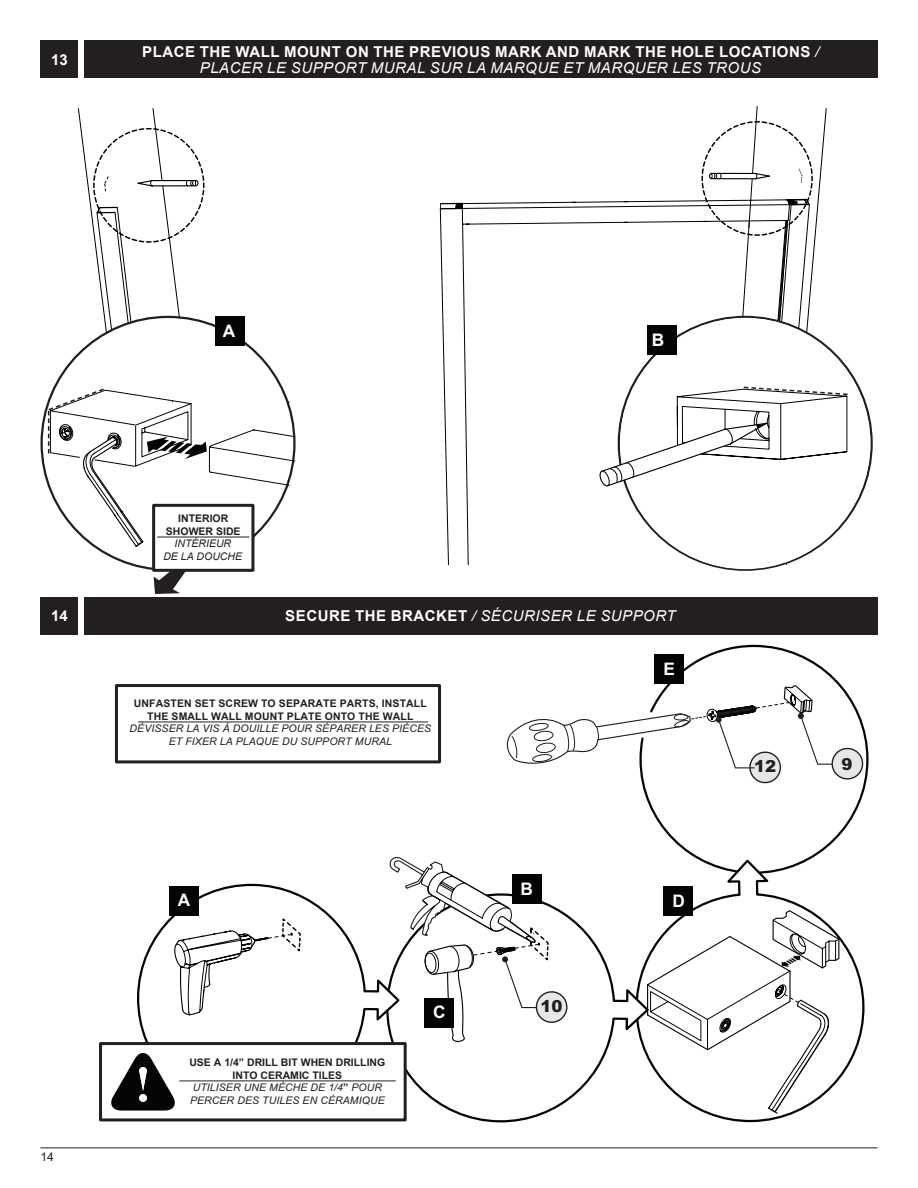
<style>
.page{position:relative;width:918px;height:1188px;background:#fff}
.page>*{position:absolute;margin:0;border:0;box-sizing:border-box;transform-origin:0 0}
.t1{font:700 17.25px "Arial";color:#fff}
.t2{font:900 16.5px "Arial";color:#231f20}
.ISNTRUCTIONS_TEXT{font:700 15px/16.5px "Arial";letter-spacing:.035em;color:#fff;text-align:center}
.ISNTRUCTIONS_TEXT-2{font:italic 15px "Arial";letter-spacing:.035em;color:#fff}
.t3{font:12px "Arial";color:#231f20}
.t4{font:700 10.5px/12.6px "Arial";letter-spacing:.01em;color:#211e1e;text-align:center}
.t5{font:italic 10.5px/12.6px "Arial";letter-spacing:.01em;color:#211e1e;text-align:center}
.t6{font:italic 10.5px/12.6px "Arial";color:#241f21;text-align:center}
.t7{font:700 10.5px/12.6px "Arial";color:#241f21;text-align:center}
.s1{font-weight:400;font-style:italic}
.s2{font-weight:700;font-style:normal}
</style>
<div class="page">
<hr style="left:40px;top:1148px;width:838px;height:1px;background:#231f20">
<div style="left:84px;top:40px;width:794px;height:38px;background:#231f20"></div>
<div style="left:84px;top:597px;width:794px;height:38px;background:#231f20"></div>
<div style="left:40px;top:40px;width:38px;height:38px;background:#231f20"></div>
<div style="left:40px;top:597px;width:38px;height:38px;background:#231f20"></div>
<svg style="left:440px;top:106px;width:409px;height:459px"></svg>
<svg style="left:47px;top:108px;width:249px;height:486px"></svg>
<svg style="left:642px;top:645px;width:227px;height:212px"></svg>
<div style="left:654px;top:654px;width:30px;height:30px;background:#040503"></div>
<svg style="left:506px;top:685px;width:358px;height:99px"></svg>
<svg style="left:663px;top:857px;width:202px;height:265px"></svg>
<svg style="left:651px;top:909px;width:189px;height:205px"></svg>
<div style="left:664px;top:887px;width:29px;height:29px;background:#040503"></div>
<svg style="left:385px;top:915px;width:266px;height:207px"></svg>
<div style="left:115px;top:684px;width:326px;height:79px;border:3px solid #231f20"></div>
<hr style="left:138px;top:722px;width:290px;height:1px;background:#231f20">
<svg style="left:389px;top:856px;width:179px;height:187px"></svg>
<svg style="left:137px;top:884px;width:265px;height:158px"></svg>
<svg style="left:174px;top:916px;width:128px;height:114px"></svg>
<div style="left:169px;top:886px;width:30px;height:29px;background:#040503"></div>
<div style="left:101px;top:1044px;width:304px;height:76px;background:#fff"></div>
<div style="left:99px;top:1042px;width:308px;height:79px;border:3px solid #231f20"></div>
<svg style="left:111px;top:1053px;width:64px;height:58px"></svg>
<div style="left:139px;top:1094px;width:8px;height:8px;background:#fff;border-radius:50%"></div>
<hr style="left:179px;top:1081px;width:217px;height:1px;background:#231f20">
<div style="left:512px;top:874px;width:30px;height:30px;background:#040503"></div>
<p class="ISNTRUCTIONS_TEXT" style="left:51px;top:52px;width:18px">13</p>
<p class="ISNTRUCTIONS_TEXT" style="left:142px;top:43px;width:679px">PLACE THE WALL MOUNT ON THE PREVIOUS MARK AND MARK THE HOLE LOCATIONS <span class="s1">/<br>PLACER LE SUPPORT MURAL SUR LA MARQUE ET MARQUER LES TROUS</span></p>
<p class="t1" style="left:223px;top:318px;width:14px">A</p>
<p class="t1" style="left:652px;top:328px;width:14px">B</p>
<p class="ISNTRUCTIONS_TEXT" style="left:51px;top:608px;width:18px">14</p>
<p class="t3" style="left:40px;top:1149px;width:15px">14</p>
<p class="t7" style="left:166px;top:512px;width:76px">INTERIOR<br>SHOWER SIDE</p>
<p class="t6" style="left:163px;top:538px;width:80px">INTÉRIEUR<br>DE LA DOUCHE</p>
<p class="ISNTRUCTIONS_TEXT-2" style="left:285px;top:606px;width:392px"><span class="s2">SECURE THE BRACKET</span> / SÉCURISER LE SUPPORT</p>
<p class="t1" style="left:664px;top:657px;width:13px">E</p>
<p class="t4" style="left:130px;top:697px;width:303px">UNFASTEN SET SCREW TO SEPARATE PARTS, INSTALL THE SMALL WALL MOUNT PLATE ONTO THE WALL <span class="s1">DÉVISSER LA VIS À DOUILLE POUR SÉPARER LES PIÈCES ET FIXER LA PLAQUE DU SUPPORT MURAL</span></p>
<p class="t1" style="left:178px;top:888px;width:14px">A</p>
<p class="t5" style="left:189px;top:1056px;width:198px"><span class="s2">USE A 1/4” DRILL BIT WHEN DRILLING<br>INTO CERAMIC TILES<br></span>UTILISER UNE MÈCHE DE 1/4<span class="s2">”</span> POUR<br>PERCER DES TUILES EN CÉRAMIQUE</p>
<p class="t1" style="left:433px;top:1000px;width:14px">C</p>
<p class="t1" style="left:521px;top:877px;width:14px">B</p>
<p class="t2" style="left:541px;top:994px;width:24px">10</p>
<p class="t1" style="left:673px;top:889px;width:14px">D</p>
<p class="t2" style="left:754px;top:754px;width:24px">12</p>
<p class="t2" style="left:842px;top:752px;width:13px">9</p>
</div>
